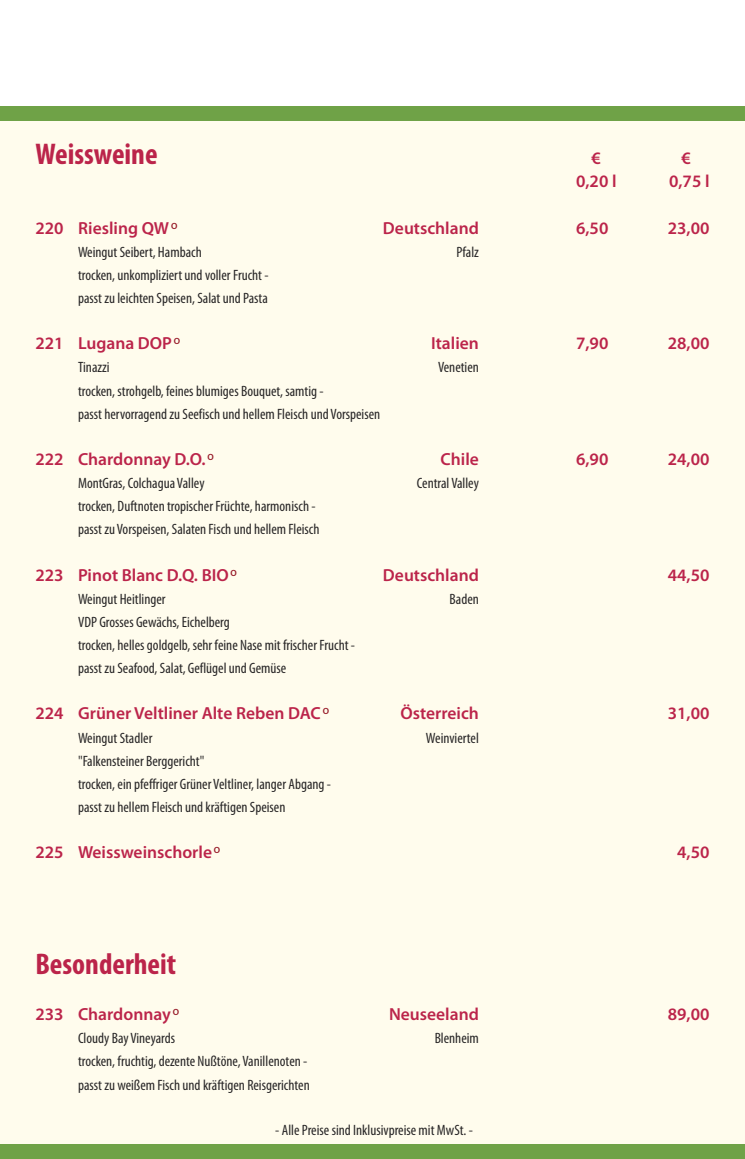
<style>
.page{position:relative;width:745px;height:1159px;background:#fff}
.page>*{position:absolute;margin:0;border:0;box-sizing:border-box;transform-origin:0 0}
.t1{font:700 condensed 30px "Myriad Pro";color:#bb244a}
.t2{font:600 17.5px "Myriad Pro";color:#bb244a}
.t3{font:condensed 15px/23.1px "Myriad Pro";color:#272526}
</style>
<div class="page">
<div style="left:0;top:106px;width:744px;height:1053px;background:#fffced"></div>
<div style="left:0;top:106px;width:744px;height:15px;background:#6fa247"></div>
<div style="left:0;top:1145px;width:744px;height:14px;background:#6fa247"></div>
<h1 class="t1" style="left:35px;top:144px;width:124px">Weissweine</h1>
<p class="t2" style="left:591px;top:152px;width:11px">€</p>
<p class="t2" style="left:681px;top:152px;width:11px">€</p>
<p class="t2" style="left:575px;top:175px;width:42px">0,20 l</p>
<p class="t2" style="left:668px;top:175px;width:42px">0,75 l</p>
<p class="t2" style="left:35px;top:221px;width:143px">220 Riesling QW <sup>O</sup></p>
<p class="t2" style="left:383px;top:221px;width:97px">Deutschland</p>
<p class="t2" style="left:575px;top:221px;width:34px">6,50</p>
<p class="t2" style="left:667px;top:221px;width:43px">23,00</p>
<p class="t3" style="left:78px;top:241px;width:125px">Weingut Seibert, Hambach</p>
<p class="t3" style="left:456px;top:241px;width:24px">Pfalz</p>
<p class="t3" style="left:78px;top:265px;width:192px">trocken, unkompliziert und voller Frucht - passt zu leichten Speisen, Salat und Pasta</p>
<p class="t2" style="left:35px;top:337px;width:146px">221 Lugana DOP <sup>O</sup></p>
<p class="t2" style="left:430px;top:337px;width:49px">Italien</p>
<p class="t2" style="left:575px;top:337px;width:34px">7,90</p>
<p class="t2" style="left:667px;top:337px;width:43px">28,00</p>
<p class="t3" style="left:78px;top:357px;width:33px">Tinazzi</p>
<p class="t3" style="left:438px;top:357px;width:42px">Venetien</p>
<p class="t3" style="left:78px;top:380px;width:303px">trocken, strohgelb, feines blumiges Bouquet, samtig -<br>passt hervorragend zu Seefisch und hellem Fleisch und Vorspeisen</p>
<p class="t2" style="left:35px;top:452px;width:180px">222 Chardonnay D.O. <sup>O</sup></p>
<p class="t2" style="left:440px;top:452px;width:40px">Chile</p>
<p class="t2" style="left:575px;top:452px;width:34px">6,90</p>
<p class="t2" style="left:667px;top:452px;width:43px">24,00</p>
<p class="t3" style="left:78px;top:473px;width:128px">MontGras, Colchagua Valley</p>
<p class="t3" style="left:416px;top:473px;width:63px">Central Valley</p>
<p class="t3" style="left:78px;top:496px;width:243px">trocken, Duftnoten tropischer Früchte, harmonisch - passt zu Vorspeisen, Salaten Fisch und hellem Fleisch</p>
<p class="t2" style="left:35px;top:568px;width:203px">223 Pinot Blanc D.Q. BIO <sup>O</sup></p>
<p class="t2" style="left:383px;top:568px;width:97px">Deutschland</p>
<p class="t2" style="left:667px;top:568px;width:43px">44,50</p>
<p class="t3" style="left:78px;top:588px;width:89px">Weingut Heitlinger</p>
<p class="t3" style="left:449px;top:588px;width:31px">Baden</p>
<p class="t3" style="left:78px;top:611px;width:278px">VDP Grosses Gewächs, Eichelberg<br>trocken, helles goldgelb, sehr feine Nase mit frischer Frucht - passt zu Seafood, Salat, Geflügel und Gemüse</p>
<p class="t2" style="left:35px;top:707px;width:295px">224 Grüner Veltliner Alte Reben DAC <sup>O</sup></p>
<p class="t2" style="left:400px;top:707px;width:80px">Österreich</p>
<p class="t2" style="left:667px;top:707px;width:43px">31,00</p>
<p class="t3" style="left:78px;top:727px;width:76px">Weingut Stadler</p>
<p class="t3" style="left:425px;top:727px;width:54px">Weinviertel</p>
<p class="t3" style="left:78px;top:750px;width:254px">"Falkensteiner Berggericht"<br>trocken, ein pfeffriger Grüner Veltliner, langer Abgang - passt zu hellem Fleisch und kräftigen Speisen</p>
<p class="t2" style="left:35px;top:846px;width:186px">225 Weissweinschorle <sup>O</sup></p>
<p class="t2" style="left:676px;top:846px;width:34px">4,50</p>
<h1 class="t1" style="left:35px;top:953px;width:142px">Besonderheit</h1>
<p class="t2" style="left:35px;top:1007px;width:145px">233 Chardonnay <sup>O</sup></p>
<p class="t2" style="left:389px;top:1007px;width:91px">Neuseeland</p>
<p class="t2" style="left:667px;top:1007px;width:43px">89,00</p>
<p class="t3" style="left:78px;top:1028px;width:98px">Cloudy Bay Vineyards</p>
<p class="t3" style="left:434px;top:1028px;width:46px">Blenheim</p>
<p class="t3" style="left:78px;top:1051px;width:233px">trocken, fruchtig, dezente Nußtöne, Vanillenoten - passt zu weißem Fisch und kräftigen Reisgerichten</p>
<p class="t3" style="left:275px;top:1119px;width:199px">- Alle Preise sind Inklusivpreise mit MwSt. -</p>
</div>
